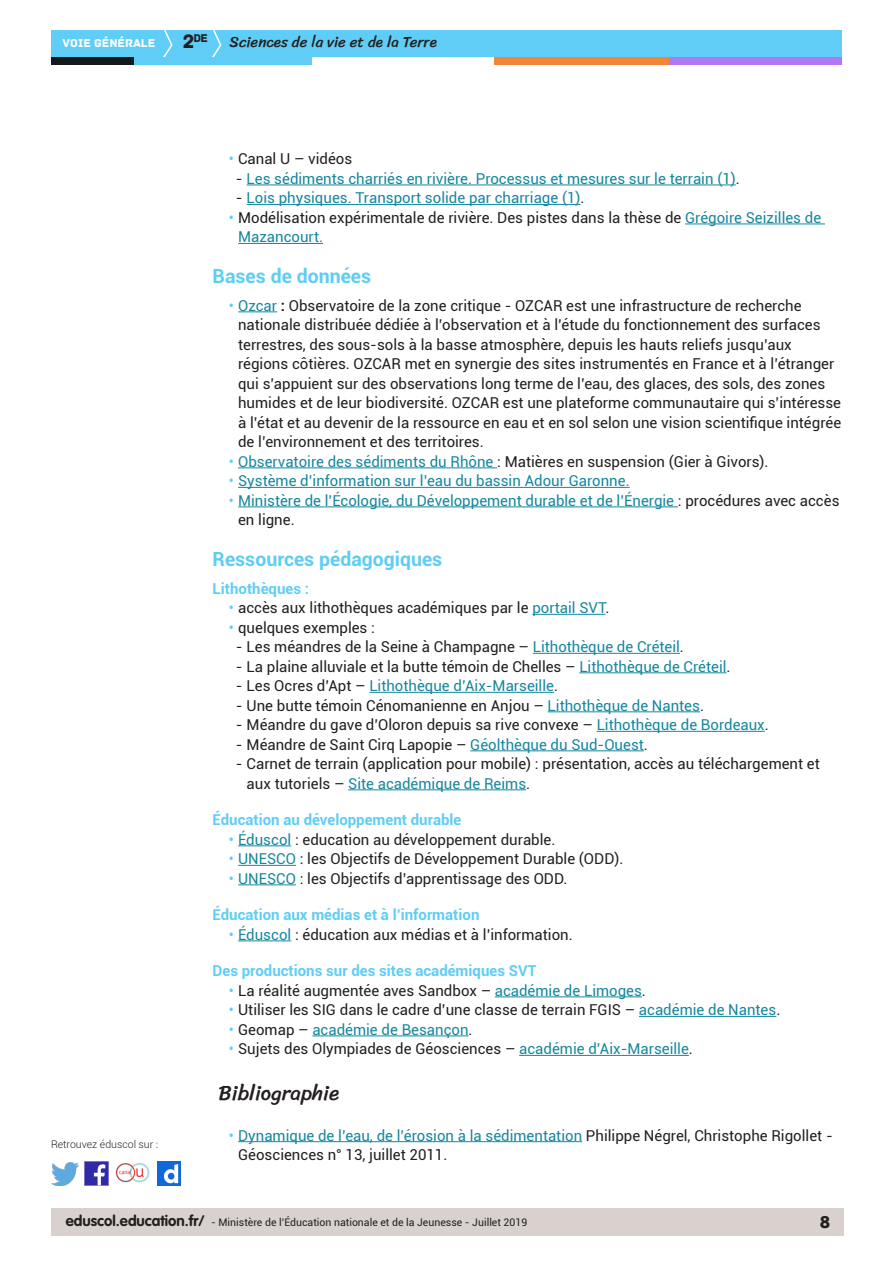
<style>
.page{position:relative;width:893px;height:1263px;background:#fff}
.page>*{position:absolute;margin:0;border:0;box-sizing:border-box;transform-origin:0 0}
._02_titre_1{font:21px "Sriracha";color:#231f20}
._03_titre_2{font:700 19.5px "Roboto";color:#5fcdf5}
.t1{font:18px "Archive";color:#231f20}
.t2{font:15px/19.5px "Roboto";color:#231f20}
.t3{font:15px/19.5px "Roboto";color:#16879f}
._04_titre_3{font:700 15px "Roboto";color:#5fcdf5}
.t4{font:15px "Sriracha";color:#231f20}
.t5{font:12px "Archive";color:#fff}
.t6{font:11.85px "Archive";color:#231f20}
.t7{font:10.5px "Roboto";color:#231f20}
.t8{font:300 10.5px "Roboto";color:#231f20}
.s1{font-size:20.4px}
.s2{color:#5fcdf5}
.s3{color:#231f20}
.s4{color:#16879f}
.s5{font-weight:700}
.s6{font-family:"VAG Rounded Std";font-weight:700;font-size:15px}
</style>
<div class="page">
<div style="left:51px;top:1209px;width:792px;height:27px;background:#d8d1ce"></div>
<img style="left:85px;top:1162px;width:23px;height:23px">
<img style="left:51px;top:1163px;width:28px;height:22px">
<img style="left:158px;top:1162px;width:22px;height:23px">
<img style="left:115px;top:1162px;width:35px;height:21px">
<div style="left:51px;top:30px;width:791px;height:27px;background:#5fcdf5"></div>
<svg style="left:163px;top:30px;width:10px;height:27px"></svg>
<svg style="left:212px;top:30px;width:10px;height:27px"></svg>
<div style="left:133px;top:57px;width:179px;height:8px;background:#5fcdf5"></div>
<div style="left:51px;top:57px;width:82px;height:8px;background:#141a1c"></div>
<div style="left:667px;top:57px;width:175px;height:8px;background:#b078f2"></div>
<div style="left:494px;top:57px;width:175px;height:8px;background:#f48437"></div>
<hr style="left:247px;top:185px;width:489px;height:1px;background:#16879f">
<hr style="left:247px;top:204px;width:333px;height:1px;background:#16879f">
<hr style="left:685px;top:224px;width:140px;height:1px;background:#16879f">
<hr style="left:238px;top:243px;width:85px;height:1px;background:#16879f">
<hr style="left:238px;top:311px;width:39px;height:1px;background:#16879f">
<hr style="left:238px;top:467px;width:259px;height:1px;background:#16879f">
<hr style="left:238px;top:487px;width:392px;height:1px;background:#16879f">
<hr style="left:238px;top:506px;width:440px;height:1px;background:#16879f">
<hr style="left:532px;top:614px;width:73px;height:1px;background:#16879f">
<hr style="left:533px;top:653px;width:147px;height:1px;background:#16879f">
<hr style="left:579px;top:672px;width:148px;height:1px;background:#16879f">
<hr style="left:369px;top:692px;width:185px;height:1px;background:#16879f">
<hr style="left:548px;top:711px;width:152px;height:1px;background:#16879f">
<hr style="left:597px;top:731px;width:168px;height:1px;background:#16879f">
<hr style="left:470px;top:750px;width:174px;height:1px;background:#16879f">
<hr style="left:348px;top:789px;width:178px;height:1px;background:#16879f">
<hr style="left:238px;top:845px;width:53px;height:1px;background:#16879f">
<hr style="left:238px;top:865px;width:58px;height:1px;background:#16879f">
<hr style="left:238px;top:884px;width:58px;height:1px;background:#16879f">
<hr style="left:238px;top:940px;width:53px;height:1px;background:#16879f">
<hr style="left:495px;top:996px;width:147px;height:1px;background:#16879f">
<hr style="left:639px;top:1016px;width:137px;height:1px;background:#16879f">
<hr style="left:312px;top:1035px;width:157px;height:1px;background:#16879f">
<hr style="left:519px;top:1055px;width:170px;height:1px;background:#16879f">
<hr style="left:238px;top:1141px;width:344px;height:1px;background:#16879f">
<p class="t6" style="left:183px;top:31px;width:27px"><span class="s1">2</span>de</p>
<p class="t5" style="left:63px;top:36px;width:94px">VOIE GÉNÉRALE</p>
<p class="t4" style="left:230px;top:33px;width:209px">Sciences de la vie et de la Terre</p>
<p class="t8" style="left:51px;top:1137px;width:109px">Retrouvez éduscol sur :</p>
<p class="t2" style="left:229px;top:149px;width:125px"><span class="s2">•</span> Canal U – vidéos</p>
<p class="t3" style="left:236px;top:168px;width:506px"><span class="s3">-</span> Les sédiments charriés en rivière. Processus et mesures sur le terrain (1)<span class="s3">.</span></p>
<p class="t3" style="left:236px;top:188px;width:350px"><span class="s3">-</span> Lois physiques. Transport solide par charriage (1)<span class="s3">.</span></p>
<p class="t2" style="left:238px;top:207px;width:585px;text-indent:-9px"><span class="s2">•</span> Modélisation expérimentale de rivière. Des pistes dans la thèse de <span class="s4">Grégoire Seizilles de<br>Mazancourt.</span></p>
<p class="_03_titre_2" style="left:213px;top:262px;width:160px">Bases de données</p>
<p class="t2" style="left:238px;top:295px;width:605px;text-indent:-9px"><span class="s2">•</span> <span class="s4">Ozcar</span> <span class="s5">:</span> Observatoire de la zone critique - OZCAR est une infrastructure de recherche nationale distribuée dédiée à l’observation et à l’étude du fonctionnement des surfaces terrestres, des sous-sols à la basse atmosphère, depuis les hauts reliefs jusqu’aux régions côtières. OZCAR met en synergie des sites instrumentés en France et à l’étranger qui s’appuient sur des observations long terme de l’eau, des glaces, des sols, des zones humides et de leur biodiversité. OZCAR est une plateforme communautaire qui s’intéresse à l’état et au devenir de la ressource en eau et en sol selon une vision scientifique intégrée de l’environnement et des territoires.</p>
<p class="t2" style="left:229px;top:451px;width:541px"><span class="s2">•</span> <span class="s4">Observatoire des sédiments du Rhône</span> : Matières en suspension (Gier à Givors).</p>
<p class="t3" style="left:229px;top:471px;width:402px"><span class="s2">•</span> Système d’information sur l’eau du bassin Adour Garonne.</p>
<p class="t3" style="left:238px;top:490px;width:603px;text-indent:-9px"><span class="s2">•</span> Ministère de l’Écologie, du Développement durable et de l’Énergie <span class="s3">: procédures avec accès en ligne.</span></p>
<p class="_03_titre_2" style="left:213px;top:545px;width:231px">Ressources pédagogiques</p>
<p class="_04_titre_3" style="left:213px;top:578px;width:98px">Lithothèques :</p>
<p class="t2" style="left:229px;top:598px;width:382px"><span class="s2">•</span> accès aux lithothèques académiques par le <span class="s4">portail SVT</span>.</p>
<p class="t2" style="left:229px;top:617px;width:148px"><span class="s2">•</span> quelques exemples :</p>
<p class="t2" style="left:236px;top:637px;width:450px">- Les méandres de la Seine à Champagne – <span class="s4">Lithothèque de Créteil</span>.</p>
<p class="t2" style="left:236px;top:656px;width:496px">- La plaine alluviale et la butte témoin de Chelles – <span class="s4">Lithothèque de Créteil</span>.</p>
<p class="t3" style="left:236px;top:676px;width:324px"><span class="s3">- Les Ocres d’Apt –</span> Lithothèque d’Aix-Marseille<span class="s3">.</span></p>
<p class="t2" style="left:236px;top:695px;width:470px">- Une butte témoin Cénomanienne en Anjou – <span class="s4">Lithothèque de Nantes</span>.</p>
<p class="t2" style="left:236px;top:715px;width:535px">- Méandre du gave d’Oloron depuis sa rive convexe – <span class="s4">Lithothèque de Bordeaux</span>.</p>
<p class="t2" style="left:236px;top:734px;width:414px">- Méandre de Saint Cirq Lapopie – <span class="s4">Géolthèque du Sud-Ouest</span>.</p>
<p class="t2" style="left:247px;top:754px;width:575px;text-indent:-11px">- Carnet de terrain (application pour mobile) : présentation, accès au téléchargement et aux tutoriels – <span class="s4">Site académique de Reims</span>.</p>
<p class="_04_titre_3" style="left:213px;top:809px;width:250px">Éducation au développement durable</p>
<p class="t2" style="left:229px;top:829px;width:328px"><span class="s2">•</span> <span class="s4">Éduscol</span> : education au développement durable.</p>
<p class="t2" style="left:229px;top:849px;width:396px"><span class="s2">•</span> <span class="s4">UNESCO</span> : les Objectifs de Développement Durable (ODD).</p>
<p class="t2" style="left:229px;top:868px;width:340px"><span class="s2">•</span> <span class="s4">UNESCO</span> : les Objectifs d’apprentissage des ODD.</p>
<p class="_04_titre_3" style="left:213px;top:904px;width:268px">Éducation aux médias et à l’information</p>
<p class="t2" style="left:229px;top:924px;width:345px"><span class="s2">•</span> <span class="s4">Éduscol</span> : éducation aux médias et à l’information.</p>
<p class="_04_titre_3" style="left:213px;top:960px;width:325px">Des productions sur des sites académiques SVT</p>
<p class="t2" style="left:229px;top:980px;width:419px"><span class="s2">•</span> La réalité augmentée aves Sandbox – <span class="s4">académie de Limoges</span>.</p>
<p class="t2" style="left:229px;top:1000px;width:553px"><span class="s2">•</span> Utiliser les SIG dans le cadre d’une classe de terrain FGIS – <span class="s4">académie de Nantes</span>.</p>
<p class="t3" style="left:229px;top:1019px;width:245px"><span class="s2">•</span> <span class="s3">Geomap –</span> académie de Besançon<span class="s3">.</span></p>
<p class="t2" style="left:229px;top:1039px;width:465px"><span class="s2">•</span> Sujets des Olympiades de Géosciences – <span class="s4">académie d’Aix-Marseille</span>.</p>
<p class="_02_titre_1" style="left:219px;top:1080px;width:122px">Bibliographie</p>
<p class="t2" style="left:238px;top:1125px;width:596px;text-indent:-9px"><span class="s2">•</span> <span class="s4">Dynamique de l’eau, de l’érosion à la sédimentation</span> Philippe Négrel, Christophe Rigollet -<br>Géosciences n° 13, juillet 2011.</p>
<p class="t7" style="left:66px;top:1215px;width:463px"><span class="s6">eduscol.education.fr/</span> - Ministère de l’Éducation nationale et de la Jeunesse - Juillet 2019</p>
<p class="t1" style="left:820px;top:1211px;width:12px">8</p>
</div>
